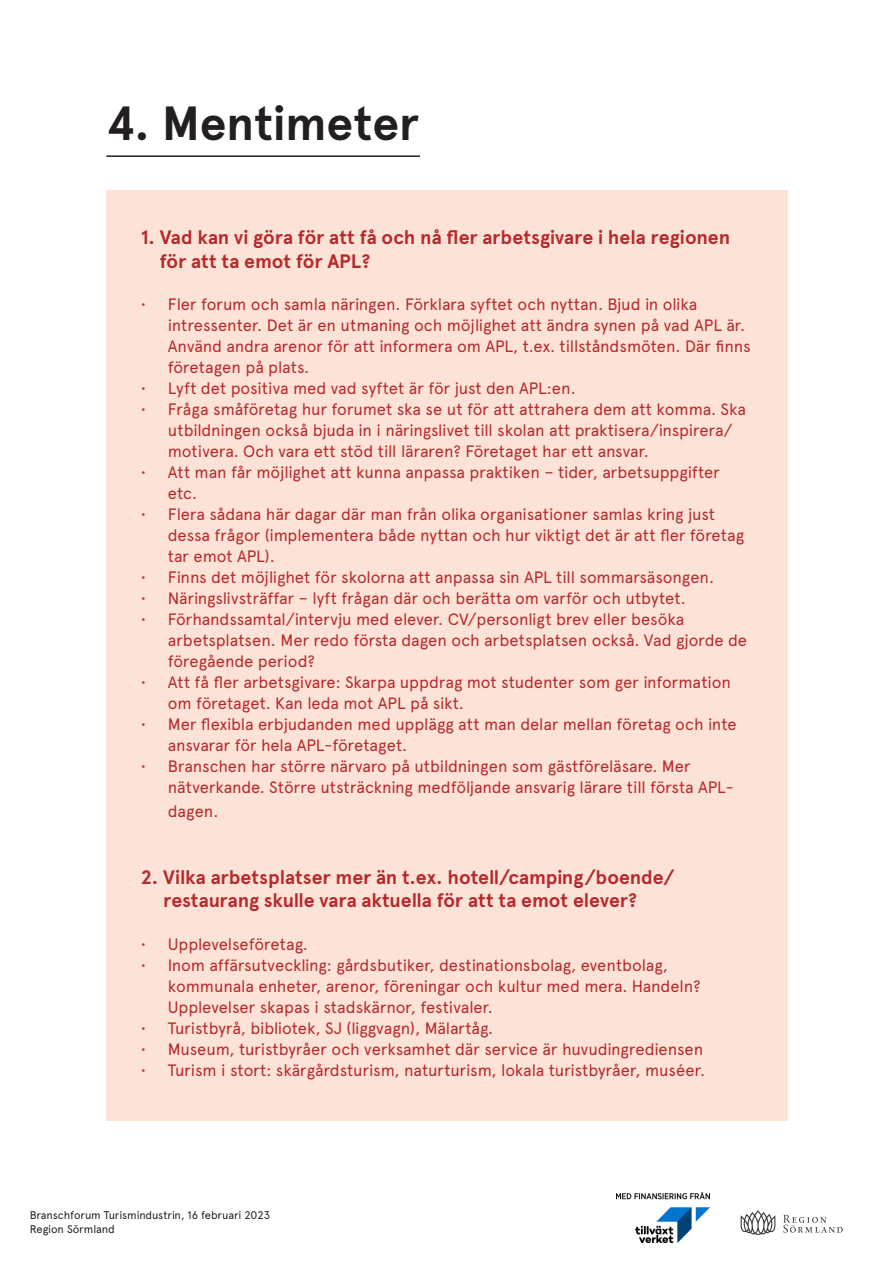
<style>
.page{position:relative;width:893px;height:1263px;background:#fff}
.page>*{position:absolute;margin:0;border:0;box-sizing:border-box;transform-origin:0 0}
.Rubrik{font:700 48px "Apercu";letter-spacing:-.005em;color:#231f20}
.Underrubrik{font:700 19.5px/23.4px "Apercu";letter-spacing:-.005em;color:#b6292c}
.t1{font:16.5px/21px "Apercu";letter-spacing:-.01em;color:#b6292c}
.t2{font:11.1px/13.4px "Apercu";letter-spacing:-.01em;color:#231f20}
</style>
<div class="page">
<svg style="left:741px;top:1210px;width:34px;height:25px"></svg>
<svg style="left:783px;top:1215px;width:60px;height:18px"></svg>
<img style="left:616px;top:1193px;width:93px;height:49px">
<div style="left:106px;top:190px;width:682px;height:930px;background:#fde3d7"></div>
<hr style="left:106px;top:155px;width:314px;height:2px;background:#231f20">
<h2 class="Rubrik" style="left:106px;top:95px;width:314px">4. Mentimeter</h2>
<h3 class="Underrubrik" style="left:160px;top:226px;width:572px;text-indent:-19px">1. Vad kan vi göra för att få och nå fler arbetsgivare i hela regionen för att ta emot för APL?</h3>
<p class="t1" style="left:168px;top:294px;width:584px;text-indent:-27px">• Fler forum och samla näringen. Förklara syftet och nyttan. Bjud in olika intressenter. Det är en utmaning och möjlighet att ändra synen på vad APL är.<br>Använd andra arenor för att informera om APL, t.ex. tillståndsmöten. Där finns företagen på plats.</p>
<p class="t1" style="left:141px;top:378px;width:436px">• Lyft det positiva med vad syftet är för just den APL:en.</p>
<p class="t1" style="left:168px;top:399px;width:580px;text-indent:-27px">• Fråga småföretag hur forumet ska se ut för att attrahera dem att komma. Ska utbildningen också bjuda in i näringslivet till skolan att praktisera/inspirera/ motivera. Och vara ett stöd till läraren? Företaget har ett ansvar.</p>
<p class="t1" style="left:168px;top:462px;width:554px;text-indent:-27px">• Att man får möjlighet att kunna anpassa praktiken – tider, arbetsuppgifter etc.</p>
<p class="t1" style="left:168px;top:504px;width:578px;text-indent:-27px">• Flera sådana här dagar där man från olika organisationer samlas kring just dessa frågor (implementera både nyttan och hur viktigt det är att fler företag tar emot APL).</p>
<p class="t1" style="left:141px;top:567px;width:575px">• Finns det möjlighet för skolorna att anpassa sin APL till sommarsäsongen.</p>
<p class="t1" style="left:141px;top:588px;width:546px">• Näringslivsträffar – lyft frågan där och berätta om varför och utbytet.</p>
<p class="t1" style="left:168px;top:609px;width:581px;text-indent:-27px">• Förhandssamtal/intervju med elever. CV/personligt brev eller besöka arbetsplatsen. Mer redo första dagen och arbetsplatsen också. Vad gjorde de föregående period?</p>
<p class="t1" style="left:168px;top:672px;width:565px;text-indent:-27px">• Att få fler arbetsgivare: Skarpa uppdrag mot studenter som ger information om företaget. Kan leda mot APL på sikt.</p>
<p class="t1" style="left:168px;top:714px;width:570px;text-indent:-27px">• Mer flexibla erbjudanden med upplägg att man delar mellan företag och inte ansvarar för hela APL-företaget.</p>
<p class="t1" style="left:168px;top:756px;width:567px;text-indent:-27px">• Branschen har större närvaro på utbildningen som gästföreläsare. Mer nätverkande. Större utsträckning medföljande ansvarig lärare till första APL-</p>
<p class="t1" style="left:168px;top:801px;width:52px">dagen.</p>
<h3 class="Underrubrik" style="left:163px;top:865px;width:513px;text-indent:-22px">2. Vilka arbetsplatser mer än t.ex. hotell/camping/boende/ restaurang skulle vara aktuella för att ta emot elever?</h3>
<p class="t1" style="left:141px;top:933px;width:168px">• Upplevelseföretag.</p>
<p class="t1" style="left:168px;top:954px;width:534px;text-indent:-27px">• Inom affärsutveckling: gårdsbutiker, destinationsbolag, eventbolag, kommunala enheter, arenor, föreningar och kultur med mera. Handeln?<br>Upplevelser skapas i stadskärnor, festivaler.</p>
<p class="t1" style="left:141px;top:1017px;width:354px">• Turistbyrå, bibliotek, SJ (liggvagn), Mälartåg.</p>
<p class="t1" style="left:141px;top:1038px;width:564px">• Museum, turistbyråer och verksamhet där service är huvudingrediensen</p>
<p class="t1" style="left:141px;top:1059px;width:566px">• Turism i stort: skärgårdsturism, naturturism, lokala turistbyråer, muséer.</p>
<p class="t2" style="left:30px;top:1209px;width:242px">Branschforum Turismindustrin, 16 februari 2023<br>Region Sörmland</p>
</div>
